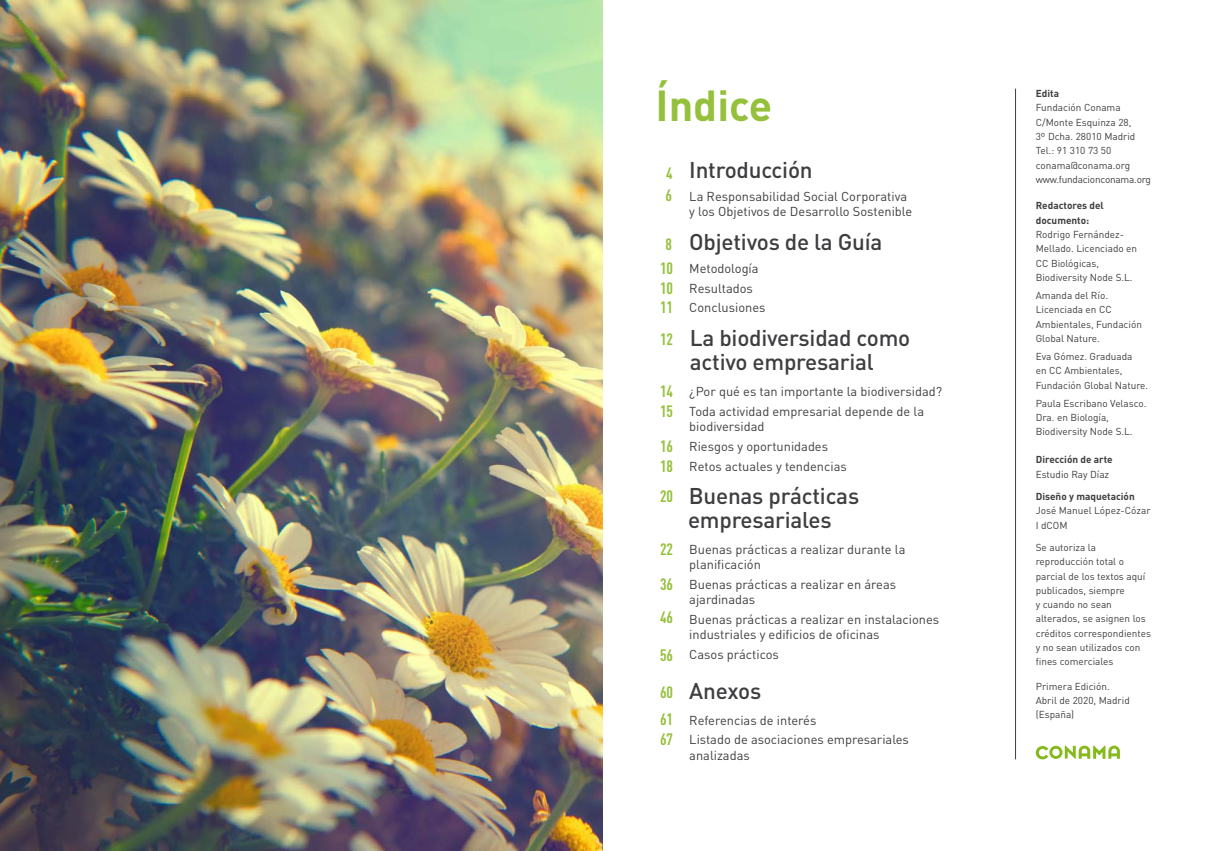
<style>
.page{position:relative;width:1205px;height:851px;background:#fff}
.page>*{position:absolute;margin:0;border:0;box-sizing:border-box;transform-origin:0 0}
.t1{font:700 42.88px "DIN Pro";color:#95c03b}
.t2{font:500 22.5px "DIN Pro";letter-spacing:-.01em;color:#3e3d40}
.t3{font:700 16.25px/19.5px "DIN Cond";letter-spacing:-.01em;color:#95c03b}
.t4{font:12.88px/19.6px "DIN Pro";color:#3e3d40}
.t5{font:10px/14.2px "DIN Pro";color:#3e3d40}
.t6{font:700 10px/14.2px "DIN Pro";color:#3e3d40}
</style>
<div class="page">
<svg style="left:1036px;top:745px;width:84px;height:14px"></svg>
<img style="left:0;top:0;width:602px;height:850px">
<hr style="left:1015px;top:89px;width:1px;height:670px;background:#3e3d40">
<h1 class="t1" style="left:656px;top:77px;width:118px">Índice</h1>
<h2 class="t2" style="left:689px;top:155px;width:125px">Introducción</h2>
<p class="t4" style="left:689px;top:188px;width:224px;line-height:15.4px">La Responsabilidad Social Corporativa y los Objetivos de Desarrollo Sostenible</p>
<h2 class="t2" style="left:689px;top:227px;width:195px">Objetivos de la Guía</h2>
<p class="t4" style="left:689px;top:258px;width:78px">Metodología<br>Resultados<br>Conclusiones</p>
<h3 class="t3" style="left:665px;top:162px;width:9px;line-height:22px">4<br>6</h3>
<h3 class="t3" style="left:660px;top:231px;width:14px;line-height:24.5px;text-align:center">8<br>10</h3>
<h3 class="t3" style="left:660px;top:278px;width:14px">10<br>11</h3>
<h3 class="t3" style="left:660px;top:329px;width:14px">12</h3>
<h2 class="t2" style="left:690px;top:323px;width:222px">La biodiversidad como</h2>
<h3 class="t3" style="left:660px;top:381px;width:14px">14<br>15</h3>
<h3 class="t3" style="left:660px;top:436px;width:14px">16<br>18</h3>
<h3 class="t3" style="left:660px;top:486px;width:14px">20</h3>
<h3 class="t3" style="left:660px;top:532px;width:14px;line-height:34px;text-align:justify">22<br>36<br>46</h3>
<h3 class="t3" style="left:660px;top:644px;width:14px">56</h3>
<h3 class="t3" style="left:660px;top:677px;width:14px;line-height:27.2px">60<br>61</h3>
<h3 class="t3" style="left:660px;top:728px;width:14px">67</h3>
<h2 class="t2" style="left:690px;top:347px;width:186px">activo empresarial</h2>
<p class="t4" style="left:689px;top:381px;width:254px">¿Por qué es tan importante la biodiversidad?<br>Toda actividad empresarial depende de la</p>
<p class="t4" style="left:689px;top:416px;width:159px">biodiversidad<br>Riesgos y oportunidades<br>Retos actuales y tendencias</p>
<h2 class="t2" style="left:689px;top:480px;width:172px">Buenas prácticas</h2>
<h2 class="t2" style="left:688px;top:504px;width:145px">empresariales</h2>
<p class="t4" style="left:689px;top:541px;width:218px;line-height:15.4px">Buenas prácticas a realizar durante la planificación</p>
<p class="t4" style="left:689px;top:576px;width:208px;line-height:15.4px">Buenas prácticas a realizar en áreas ajardinadas</p>
<p class="t4" style="left:689px;top:611px;width:251px;line-height:15.4px">Buenas prácticas a realizar en instalaciones industriales y edificios de oficinas</p>
<p class="t4" style="left:689px;top:644px;width:91px">Casos prácticos</p>
<h2 class="t2" style="left:689px;top:675px;width:73px">Anexos</h2>
<p class="t4" style="left:689px;top:709px;width:221px">Referencias de interés<br>Listado de asociaciones empresariales</p>
<p class="t4" style="left:689px;top:744px;width:62px">analizadas</p>
<p class="t6" style="left:1036px;top:86px;width:25px">Edita</p>
<p class="t5" style="left:1036px;top:100px;width:117px">Fundación Conama<br>C/Monte Esquinza 28,<br>3º Dcha. 28010 Madrid<br>Tel.: 91 310 73 50 conama@conama.org www.fundacionconama.org</p>
<p class="t6" style="left:1036px;top:198px;width:70px">Redactores del documento:</p>
<p class="t5" style="left:1036px;top:227px;width:103px">Rodrigo Fernández-<br>Mellado. Licenciado en<br>CC Biológicas,<br>Biodiversity Node S.L.</p>
<p class="t5" style="left:1036px;top:288px;width:108px">Amanda del Río.<br>Licenciada en CC<br>Ambientales, Fundación<br>Global Nature.</p>
<p class="t5" style="left:1036px;top:349px;width:114px">Eva Gómez. Graduada<br>en CC Ambientales,<br>Fundación Global Nature.</p>
<p class="t5" style="left:1036px;top:395px;width:112px">Paula Escribano Velasco.<br>Dra. en Biología,<br>Biodiversity Node S.L.</p>
<p class="t6" style="left:1036px;top:452px;width:78px">Dirección de arte</p>
<p class="t5" style="left:1036px;top:466px;width:75px">Estudio Ray Díaz</p>
<p class="t6" style="left:1036px;top:488px;width:101px">Diseño y maquetación</p>
<p class="t5" style="left:1036px;top:503px;width:116px">José Manuel López-Cózar<br>I dCOM</p>
<p class="t5" style="left:1036px;top:539px;width:117px">Se autoriza la reproducción total o parcial de los textos aquí publicados, siempre<br>y cuando no sean alterados, se asignen los créditos correspondientes y no sean utilizados con fines comerciales</p>
<p class="t5" style="left:1036px;top:678px;width:96px">Primera Edición.<br>Abril de 2020, Madrid (España)</p>
</div>
